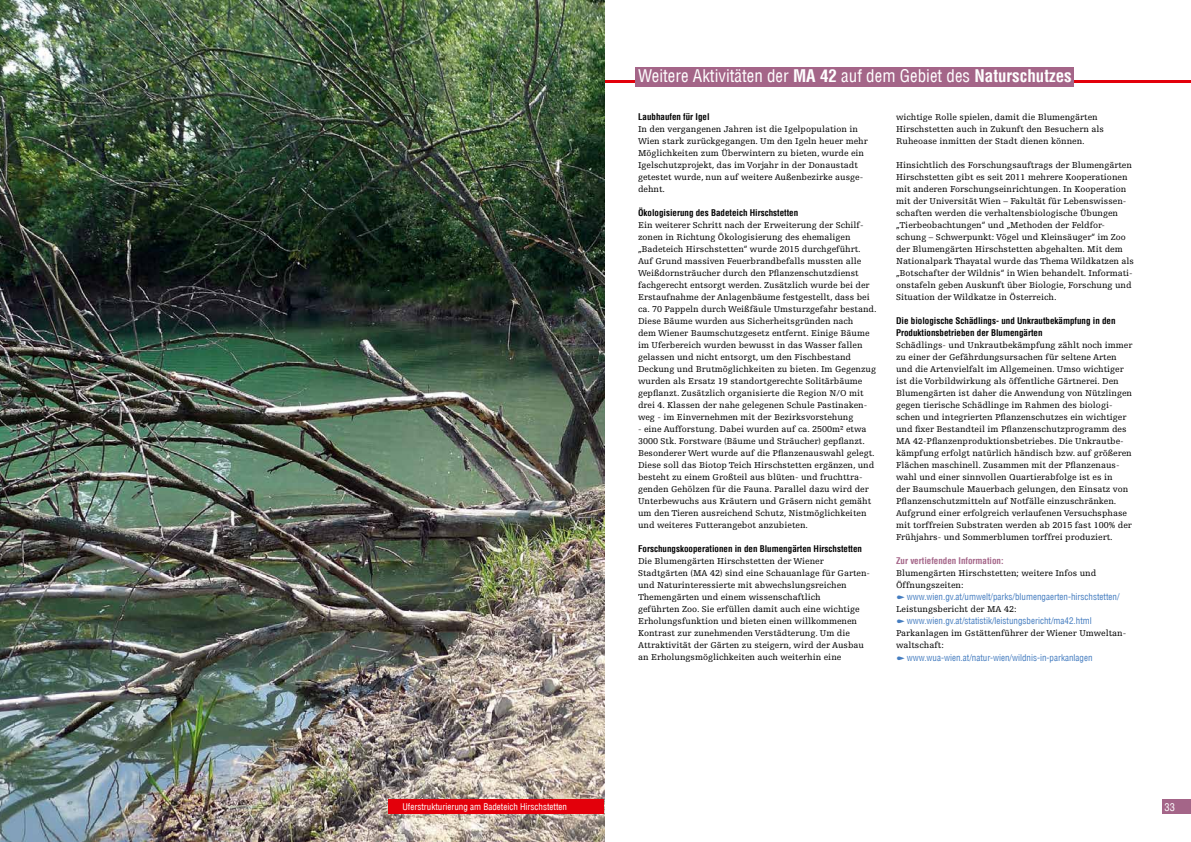
<style>
.page{position:relative;width:1191px;height:842px;background:#fff}
.page>*{position:absolute;margin:0;border:0;box-sizing:border-box;transform-origin:0 0}
.t1{font:condensed 17px "Helvetica LT";color:#fff}
.t2{font:condensed 10.5px "Helvetica LT";color:#fff}
.t3{font:9px/12px "Egyptienne FLT Std";color:#000}
.t4{font:700 condensed 9px/12px "Helvetica LT";color:#000}
.t5{font:condensed 9px "Helvetica LT";color:#457dc0}
.t6{font:condensed 9px "Helvetica LT";color:#fff}
.t7{font:700 condensed 9px "Helvetica LT";color:#a46588}
.s1{font-weight:700}
</style>
<div class="page">
<hr style="left:587px;top:80px;width:604px;height:2px;background:#e3000b">
<img style="left:0;top:0;width:604px;height:842px">
<div style="left:635px;top:67px;width:439px;height:19px;background:#a46588"></div>
<div style="left:389px;top:799px;width:215px;height:15px;background:#e3000b"></div>
<div style="left:1162px;top:799px;width:29px;height:15px;background:#a46588"></div>
<h2 class="t1" style="left:638px;top:65px;width:435px">Weitere Aktivitäten der <span class="s1">MA 42</span> auf dem Gebiet des <span class="s1">Naturschutzes</span></h2>
<h3 class="t4" style="left:638px;top:111px;width:73px">Laubhaufen für Igel</h3>
<p class="t3" style="left:638px;top:123px;width:231px">In den vergangenen Jahren ist die Igelpopulation in Wien stark zurückgegangen. Um den Igeln heuer mehr Möglichkeiten zum Überwintern zu bieten, wurde ein Igelschutzprojekt, das im Vorjahr in der Donaustadt getestet wurde, nun auf weitere Außenbezirke ausge&shy;dehnt.</p>
<h3 class="t4" style="left:638px;top:207px;width:162px">Ökologisierung des Badeteich Hirschstetten</h3>
<p class="t3" style="left:638px;top:219px;width:240px">Ein weiterer Schritt nach der Erweiterung der Schilf&shy;zonen in Richtung Ökologisierung des ehemaligen „Badeteich Hirschstetten“ wurde 2015 durchgeführt.<br>Auf Grund massiven Feuerbrandbefalls mussten alle Weißdornsträucher durch den Pflanzenschutzdienst fachgerecht entsorgt werden. Zusätzlich wurde bei der Erstaufnahme der Anlagenbäume festgestellt, dass bei ca. 70 Pappeln durch Weißfäule Umsturzgefahr bestand.<br>Diese Bäume wurden aus Sicherheitsgründen nach<br>dem Wiener Baumschutzgesetz entfernt. Einige Bäume im Uferbereich wurden bewusst in das Wasser fallen gelassen und nicht entsorgt, um den Fischbestand Deckung und Brutmöglichkeiten zu bieten. Im Gegenzug wurden als Ersatz 19 standortgerechte Solitärbäume gepflanzt. Zusätzlich organisierte die Region N/O mit drei 4. Klassen der nahe gelegenen Schule Pastinaken&shy;weg - im Einvernehmen mit der Bezirksvorstehung</p>
<p class="t3" style="left:638px;top:423px;width:238px">- eine Aufforstung. Dabei wurden auf ca. 2500m² etwa 3000 Stk. Forstware (Bäume und Sträucher) gepflanzt.<br>Besonderer Wert wurde auf die Pflanzenauswahl gelegt.<br>Diese soll das Biotop Teich Hirschstetten ergänzen, und besteht zu einem Großteil aus blüten- und fruchttra&shy;genden Gehölzen für die Fauna. Parallel dazu wird der Unterbewuchs aus Kräutern und Gräsern nicht gemäht um den Tieren ausreichend Schutz, Nistmöglichkeiten und weiteres Futterangebot anzubieten.</p>
<h3 class="t4" style="left:638px;top:543px;width:225px">Forschungskooperationen in den Blumengärten Hirschstetten</h3>
<p class="t3" style="left:638px;top:555px;width:233px">Die Blumengärten Hirschstetten der Wiener Stadtgärten (MA 42) sind eine Schauanlage für Garten&shy;und Naturinteressierte mit abwechslungsreichen Themengärten und einem wissenschaftlich<br>geführten Zoo. Sie erfüllen damit auch eine wichtige Erholungsfunktion und bieten einen willkommenen Kontrast zur zunehmenden Verstädterung. Um die Attraktivität der Gärten zu steigern, wird der Ausbau an Erholungsmöglichkeiten auch weiterhin eine</p>
<p class="t3" style="left:896px;top:111px;width:209px">wichtige Rolle spielen, damit die Blumengärten<br>Hirschstetten auch in Zukunft den Besuchern als<br>Ruheoase inmitten der Stadt dienen können.</p>
<p class="t3" style="left:896px;top:159px;width:239px">Hinsichtlich des Forschungsauftrags der Blumengärten Hirschstetten gibt es seit 2011 mehrere Kooperationen mit anderen Forschungseinrichtungen. In Kooperation mit der Universität Wien – Fakultät für Lebenswissen&shy;schaften werden die verhaltensbiologische Übungen „Tierbeobachtungen“ und „Methoden der Feldfor&shy;schung – Schwerpunkt: Vögel und Kleinsäuger“ im Zoo der Blumengärten Hirschstetten abgehalten. Mit dem Nationalpark Thayatal wurde das Thema Wildkatzen als „Botschafter der Wildnis“ in Wien behandelt. Informati&shy;onstafeln geben Auskunft über Biologie, Forschung und Situation der Wildkatze in Österreich.</p>
<h3 class="t4" style="left:896px;top:314px;width:221px">Die biologische Schädlings- und Unkrautbekämpfung in den<br>Produktionsbetrieben der Blumengärten</h3>
<p class="t3" style="left:896px;top:339px;width:238px">Schädlings- und Unkrautbekämpfung zählt noch immer zu einer der Gefährdungsursachen für seltene Arten und die Artenvielfalt im Allgemeinen. Umso wichtiger ist die Vorbildwirkung als öffentliche Gärtnerei. Den Blumengärten ist daher die Anwendung von Nützlingen gegen tierische Schädlinge im Rahmen des biologi&shy;schen und integrierten Pflanzenschutzes ein wichtiger und fixer Bestandteil im Pflanzenschutzprogramm des MA 42-Pflanzenproduktionsbetriebes. Die Unkrautbe&shy;kämpfung erfolgt natürlich händisch bzw. auf größeren Flächen maschinell. Zusammen mit der Pflanzenaus&shy;wahl und einer sinnvollen Quartierabfolge ist es in<br>der Baumschule Mauerbach gelungen, den Einsatz von Pflanzenschutzmitteln auf Notfälle einzuschränken.<br>Aufgrund einer erfolgreich verlaufenen Versuchsphase mit torffreien Substraten werden ab 2015 fast 100% der Frühjahrs- und Sommerblumen torffrei produziert.</p>
<h5 class="t7" style="left:896px;top:555px;width:109px">Zur vertiefenden Information:</h5>
<p class="t3" style="left:896px;top:567px;width:202px">Blumengärten Hirschstetten; weitere Infos und<br>Öffnungszeiten:</p>
<p class="t5" style="left:906px;top:591px;width:214px">www.wien.gv.at/umwelt/parks/blumengaerten-hirschstetten/</p>
<p class="t3" style="left:896px;top:603px;width:122px">Leistungsbericht der MA 42:</p>
<p class="t5" style="left:906px;top:615px;width:187px">www.wien.gv.at/statistik/leistungsbericht/ma42.html</p>
<p class="t3" style="left:896px;top:627px;width:232px">Parkanlagen im Gstättenführer der Wiener Umweltan&shy;waltschaft:</p>
<p class="t5" style="left:906px;top:652px;width:187px">www.wua-wien.at/natur-wien/wildnis-in-parkanlagen</p>
<p class="t6" style="left:402px;top:801px;width:166px">Uferstrukturierung am Badeteich Hirschstetten</p>
<p class="t2" style="left:1164px;top:800px;width:12px">33</p>
</div>
